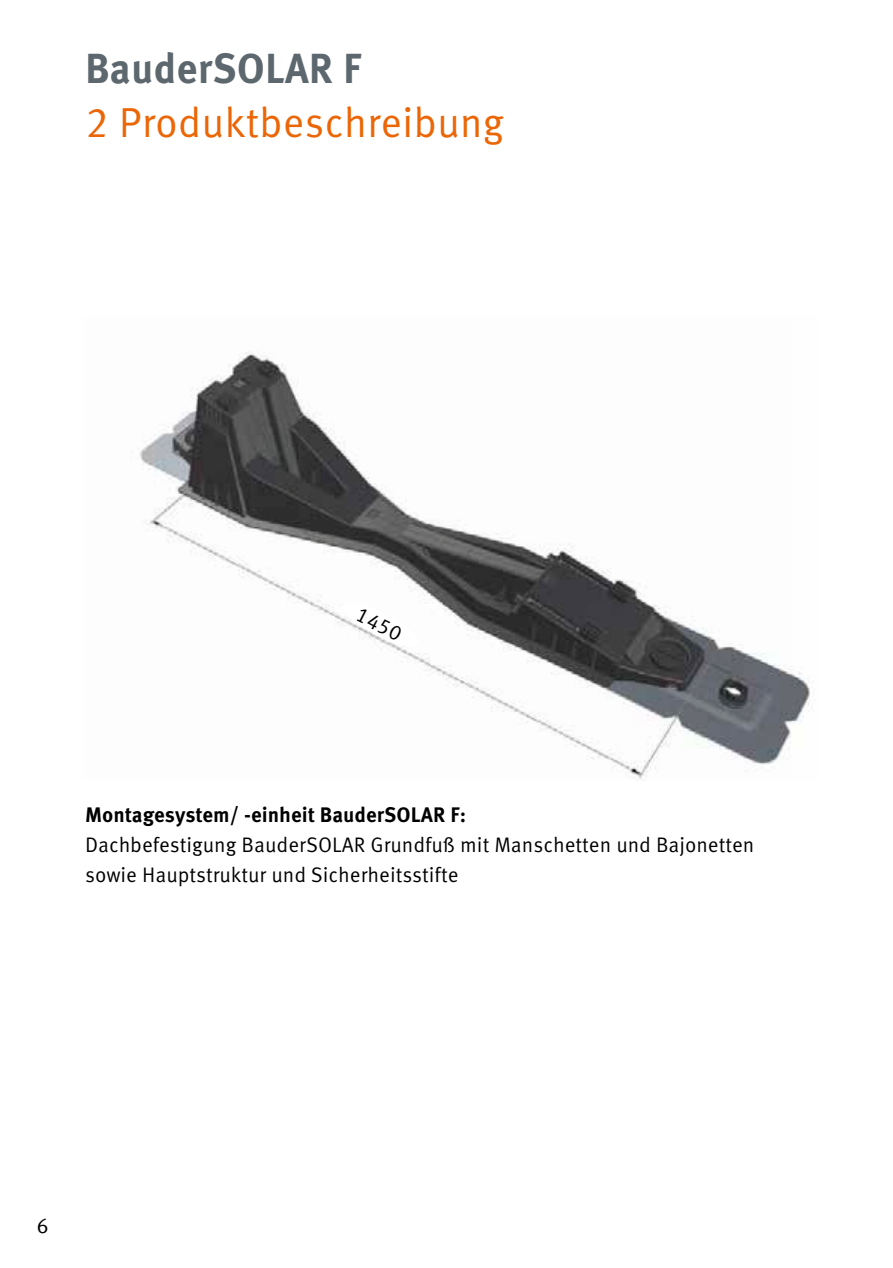
<style>
.page{position:relative;width:893px;height:1268px;background:#fff}
.page>*{position:absolute;margin:0;border:0;box-sizing:border-box;transform-origin:0 0}
.t1{font:42px "Meta Correspondence Pro";color:#eb6606}
.t2{font:700 42px "Meta Correspondence Pro";color:#5d676e;scale:.96 1}
.t3{font:21px/30px "Meta Correspondence Pro";color:#000}
.t4{font:700 21px "Meta Correspondence Pro";color:#000}
</style>
<div class="page">
<img style="left:139px;top:351px;width:673px;height:428px">
<svg style="left:340px;top:599px;width:82px;height:50px"></svg>
<h1 class="t2" style="left:85px;top:35px;width:290px">BauderSOLAR F</h1>
<h1 class="t1" style="left:85px;top:90px;width:421px">2 Produktbeschreibung</h1>
<p class="t3" style="left:365px;top:598px;width:50px;rotate:27deg">1450</p>
<p class="t4" style="left:85px;top:798px;width:383px">Montagesystem/ -einheit BauderSOLAR F:</p>
<p class="t3" style="left:85px;top:828px;width:671px">Dachbefestigung BauderSOLAR Grundfuß mit Manschetten und Bajonetten sowie Hauptstruktur und Sicherheitsstifte</p>
<p class="t3" style="left:36px;top:1208px;width:14px">6</p>
</div>
